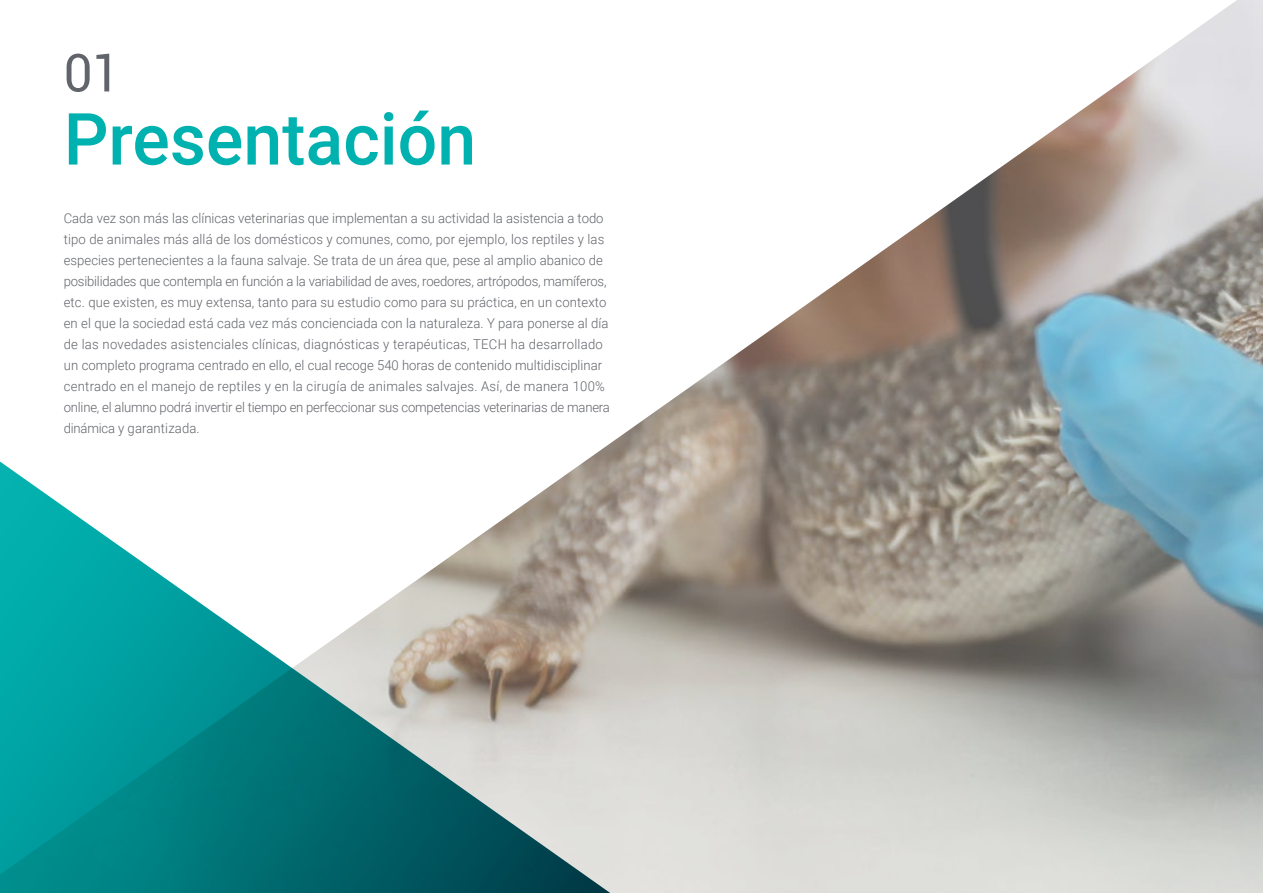
<style>
.page{position:relative;width:1263px;height:893px;background:#fff}
.page>*{position:absolute;margin:0;border:0;box-sizing:border-box;transform-origin:0 0}
.t1{font:500 72px "Roboto";color:#00b2af}
.t2{font:52.5px "Roboto";color:#61646a}
.t3{font:300 13.5px/21px "Roboto";letter-spacing:.005em;color:#61646a}
</style>
<div class="page">
<img style="left:606px;top:0;width:657px;height:893px">
<svg style="left:0;top:446px;width:640px;height:447px"></svg>
<h2 class="t2" style="left:64px;top:36px;width:58px">01</h2>
<h1 class="t1" style="left:64px;top:89px;width:414px">Presentación</h1>
<p class="t3" style="left:64px;top:207px;width:548px">Cada vez son más las clínicas veterinarias que implementan a su actividad la asistencia a todo tipo de animales más allá de los domésticos y comunes, como, por ejemplo, los reptiles y las especies pertenecientes a la fauna salvaje. Se trata de un área que, pese al amplio abanico de posibilidades que contempla en función a la variabilidad de aves, roedores, artrópodos, mamíferos, etc. que existen, es muy extensa, tanto para su estudio como para su práctica, en un contexto en el que la sociedad está cada vez más concienciada con la naturaleza. Y para ponerse al día de las novedades asistenciales clínicas, diagnósticas y terapéuticas, TECH ha desarrollado un completo programa centrado en ello, el cual recoge 540 horas de contenido multidisciplinar centrado en el manejo de reptiles y en la cirugía de animales salvajes. Así, de manera 100% online, el alumno podrá invertir el tiempo en perfeccionar sus competencias veterinarias de manera dinámica y garantizada.</p>
</div>
